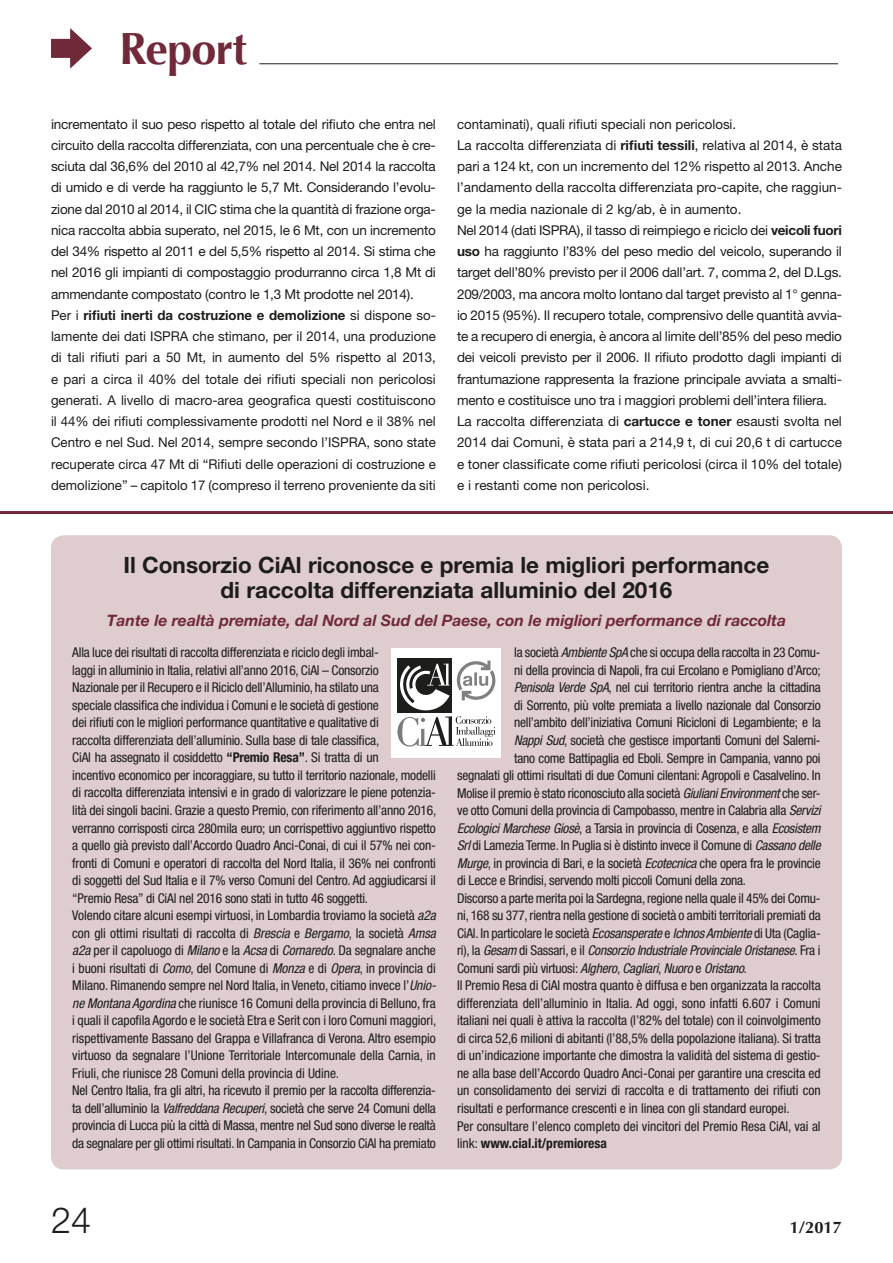
<style>
.page{position:relative;width:893px;height:1263px;background:#fff}
.page>*{position:absolute;margin:0;border:0;box-sizing:border-box;transform-origin:0 0}
.t1{font:700 45px "Optima";letter-spacing:-.02em;color:#71293a}
.t2{font:300 36px "Helvetica Neue";color:#1d1d1b}
.t3{font:700 22.5px/25.5px "Helvetica Neue";color:#1d1d1b;text-align:center}
.t4{font:700 16.5px "Optima";color:#1d1d1b}
.t5{font:italic 700 15.75px "Helvetica Neue";color:#71293a}
.t6{font:condensed 13.5px/17.5px "Helvetica Neue";letter-spacing:-.015em;color:#1d1d1b}
.t7{font:13.5px/21.3px "Helvetica Neue";letter-spacing:-.015em;color:#1d1d1b}
.t8{font:italic condensed 13.5px "Helvetica Neue";letter-spacing:-.015em;color:#1d1d1b}
.t9{font:700 condensed 13.5px "Helvetica Neue";color:#1d1d1b}
.s1{font-weight:700}
.s2{font-style:italic}
.s3{font-style:normal}
.s4{font-weight:400}
</style>
<div class="page">
<hr style="left:259px;top:64px;width:579px;height:1px;background:#1d1d1b">
<svg style="left:51px;top:28px;width:41px;height:40px"></svg>
<hr style="left:0;top:511px;width:893px;height:3px;background:#71293a">
<div style="left:51px;top:535px;width:791px;height:634px;background:#deccce;border-radius:13px"></div>
<div style="left:392px;top:648px;width:109px;height:109px;background:#fff"></div>
<div style="left:398px;top:658px;width:54px;height:55px;background:#1d1d1b"></div>
<svg style="left:397px;top:661px;width:99px;height:85px"></svg>
<h1 class="t1" style="left:119px;top:22px;width:130px">Report</h1>
<p class="t7" style="left:51px;top:113px;width:386px">incrementato il suo peso rispetto al totale del rifiuto che entra nel circuito della raccolta differenziata, con una percentuale che è cre&shy;sciuta dal 36,6% del 2010 al 42,7% nel 2014. Nel 2014 la raccolta di umido e di verde ha raggiunto le 5,7 Mt. Considerando l’evolu&shy;zione dal 2010 al 2014, il CIC stima che la quantità di frazione orga&shy;nica raccolta abbia superato, nel 2015, le 6 Mt, con un incremento del 34% rispetto al 2011 e del 5,5% rispetto al 2014. Si stima che nel 2016 gli impianti di compostaggio produrranno circa 1,8 Mt di ammendante compostato (contro le 1,3 Mt prodotte nel 2014).<br>Per i <span class="s1">rifiuti inerti da costruzione e demolizione</span> si dispone so&shy;lamente dei dati ISPRA che stimano, per il 2014, una produzione di tali rifiuti pari a 50 Mt, in aumento del 5% rispetto al 2013, e pari a circa il 40% del totale dei rifiuti speciali non pericolosi generati. A livello di macro-area geografica questi costituiscono il 44% dei rifiuti complessivamente prodotti nel Nord e il 38% nel Centro e nel Sud. Nel 2014, sempre secondo l’ISPRA, sono state recuperate circa 47 Mt di “Rifiuti delle operazioni di costruzione e demolizione” – capitolo 17 (compreso il terreno proveniente da siti</p>
<p class="t7" style="left:457px;top:113px;width:386px">contaminati), quali rifiuti speciali non pericolosi.<br>La raccolta differenziata di <span class="s1">rifiuti tessili</span>, relativa al 2014, è stata pari a 124 kt, con un incremento del 12% rispetto al 2013. Anche l’andamento della raccolta differenziata pro-capite, che raggiun&shy;ge la media nazionale di 2 kg/ab, è in aumento.<br>Nel 2014 (dati ISPRA), il tasso di reimpiego e riciclo dei <span class="s1">veicoli fuori uso</span> ha raggiunto l’83% del peso medio del veicolo, superando il target dell’80% previsto per il 2006 dall’art. 7, comma 2, del D.Lgs.<br>209/2003, ma ancora molto lontano dal target previsto al 1° genna&shy;io 2015 (95%). Il recupero totale, comprensivo delle quantità avvia&shy;te a recupero di energia, è ancora al limite dell’85% del peso medio dei veicoli previsto per il 2006. Il rifiuto prodotto dagli impianti di frantumazione rappresenta la frazione principale avviata a smalti&shy;mento e costituisce uno tra i maggiori problemi dell’intera filiera.<br>La raccolta differenziata di <span class="s1">cartucce e toner</span> esausti svolta nel 2014 dai Comuni, è stata pari a 214,9 t, di cui 20,6 t di cartucce e toner classificate come rifiuti pericolosi (circa il 10% del totale) e i restanti come non pericolosi.</p>
<h3 class="t3" style="left:124px;top:551px;width:647px">Il Consorzio CiAl riconosce e premia le migliori performance di raccolta differenziata alluminio del 2016</h3>
<p class="t5" style="left:107px;top:611px;width:681px">Tante le realtà premiate, dal Nord al Sud del Paese, con le migliori performance di raccolta</p>
<p class="t6" style="left:72px;top:644px;width:366px">Alla luce dei risultati di raccolta differenziata e riciclo degli imbal-<br>laggi in alluminio in Italia, relativi all’anno 2016, CiAl – Consorzio<br>Nazionale per il Recupero e il Riciclo dell’Alluminio, ha stilato una<br>speciale classifica che individua i Comuni e le società di gestione<br>dei rifiuti con le migliori performance quantitative e qualitative di<br>raccolta differenziata dell’alluminio. Sulla base di tale classifica,<br>CiAl ha assegnato il cosiddetto <span class="s1">“Premio Resa”</span>. Si tratta di un<br>incentivo economico per incoraggiare, su tutto il territorio nazionale, modelli di raccolta differenziata intensivi e in grado di valorizzare le piene potenzia&shy;lità dei singoli bacini. Grazie a questo Premio, con riferimento all’anno 2016, verranno corrisposti circa 280mila euro; un corrispettivo aggiuntivo rispetto a quello già previsto dall’Accordo Quadro Anci-Conai, di cui il 57% nei con&shy;fronti di Comuni e operatori di raccolta del Nord Italia, il 36% nei confronti di soggetti del Sud Italia e il 7% verso Comuni del Centro. Ad aggiudicarsi il “Premio Resa” di CiAl nel 2016 sono stati in tutto 46 soggetti.<br>Volendo citare alcuni esempi virtuosi, in Lombardia troviamo la società <span class="s2">a2a </span>con gli ottimi risultati di raccolta di <span class="s2">Brescia</span> e <span class="s2">Bergamo</span>, la società <span class="s2">Amsa a2a</span> per il capoluogo di <span class="s2">Milano</span> e la <span class="s2">Acsa</span> di <span class="s2">Cornaredo</span>. Da segnalare anche i buoni risultati di <span class="s2">Como</span>, del Comune di <span class="s2">Monza</span> e di <span class="s2">Opera</span>, in provincia di Milano. Rimanendo sempre nel Nord Italia, in Veneto, citiamo invece l’<span class="s2">Unio&shy;ne Montana Agordina</span> che riunisce 16 Comuni della provincia di Belluno, fra i quali il capofila Agordo e le società Etra e Serit con i loro Comuni maggiori, rispettivamente Bassano del Grappa e Villafranca di Verona. Altro esempio virtuoso da segnalare l’Unione Territoriale Intercomunale della Carnia, in Friuli, che riunisce 28 Comuni della provincia di Udine.<br>Nel Centro Italia, fra gli altri, ha ricevuto il premio per la raccolta differenzia&shy;ta dell’alluminio la <span class="s2">Valfreddana Recuperi</span>, società che serve 24 Comuni della provincia di Lucca più la città di Massa, mentre nel Sud sono diverse le realtà da segnalare per gli ottimi risultati. In Campania in Consorzio CiAl ha premiato</p>
<p class="t6" style="left:514px;top:644px;width:308px">la società <span class="s2">Ambiente SpA</span> che si occupa della raccolta in 23 Comu-</p>
<p class="t6" style="left:514px;top:661px;width:308px">ni della provincia di Napoli, fra cui Ercolano e Pomigliano d’Arco;</p>
<p class="t6" style="left:514px;top:679px;width:308px"><span class="s2">Penisola Verde SpA</span>, nel cui territorio rientra anche la cittadina</p>
<p class="t6" style="left:514px;top:696px;width:308px">di Sorrento, più volte premiata a livello nazionale dal Consorzio</p>
<p class="t6" style="left:514px;top:714px;width:308px">nell’ambito dell’iniziativa Comuni Ricicloni di Legambiente; e la</p>
<p class="t6" style="left:514px;top:731px;width:308px"><span class="s2">Nappi Sud</span>, società che gestisce importanti Comuni del Salerni-</p>
<p class="t6" style="left:514px;top:749px;width:308px">tano come Battipaglia ed Eboli. Sempre in Campania, vanno poi</p>
<p class="t6" style="left:457px;top:766px;width:365px">segnalati gli ottimi risultati di due Comuni cilentani: Agropoli e Casalvelino. In</p>
<p class="t6" style="left:457px;top:784px;width:365px">Molise il premio è stato riconosciuto alla società <span class="s2">Giuliani Environment</span> che ser-</p>
<p class="t6" style="left:457px;top:801px;width:365px">ve otto Comuni della provincia di Campobasso, mentre in Calabria alla <span class="s2">Servizi</span></p>
<p class="t6" style="left:457px;top:819px;width:365px"><span class="s2">Ecologici Marchese Giosè</span>, a Tarsia in provincia di Cosenza, e alla <span class="s2">Ecosistem</span></p>
<p class="t6" style="left:457px;top:836px;width:365px"><span class="s2">Srl</span> di Lamezia Terme. In Puglia si è distinto invece il Comune di <span class="s2">Cassano delle</span></p>
<p class="t6" style="left:457px;top:854px;width:365px"><span class="s2">Murge</span>, in provincia di Bari, e la società <span class="s2">Ecotecnica</span> che opera fra le provincie</p>
<p class="t6" style="left:457px;top:871px;width:290px">di Lecce e Brindisi, servendo molti piccoli Comuni della zona.</p>
<p class="t6" style="left:457px;top:889px;width:365px">Discorso a parte merita poi la Sardegna, regione nella quale il 45% dei Comu-</p>
<p class="t6" style="left:457px;top:906px;width:365px">ni, 168 su 377, rientra nella gestione di società o ambiti territoriali premiati da</p>
<p class="t6" style="left:457px;top:924px;width:365px">CiAl. In particolare le società <span class="s2">Ecosansperate</span> e <span class="s2">Ichnos Ambiente</span> di Uta (Caglia-</p>
<p class="t8" style="left:457px;top:943px;width:365px"><span class="s3">ri), la</span> Gesam <span class="s3">di Sassari, e il</span> Consorzio Industriale Provinciale Oristanese<span class="s3">. Fra i</span></p>
<p class="t8" style="left:457px;top:960px;width:291px"><span class="s3">Comuni sardi più virtuosi:</span> Alghero<span class="s3">,</span> Cagliari<span class="s3">,</span> Nuoro <span class="s3">e</span> Oristano<span class="s3">.</span></p>
<p class="t6" style="left:457px;top:977px;width:365px">Il Premio Resa di CiAl mostra quanto è diffusa e ben organizzata la raccolta</p>
<p class="t6" style="left:457px;top:994px;width:365px">differenziata dell’alluminio in Italia. Ad oggi, sono infatti 6.607 i Comuni</p>
<p class="t6" style="left:457px;top:1012px;width:365px">italiani nei quali è attiva la raccolta (l’82% del totale) con il coinvolgimento</p>
<p class="t6" style="left:457px;top:1029px;width:365px">di circa 52,6 milioni di abitanti (l’88,5% della popolazione italiana). Si tratta</p>
<p class="t6" style="left:457px;top:1047px;width:365px">di un’indicazione importante che dimostra la validità del sistema di gestio-</p>
<p class="t6" style="left:457px;top:1064px;width:365px">ne alla base dell’Accordo Quadro Anci-Conai per garantire una crescita ed</p>
<p class="t6" style="left:457px;top:1082px;width:365px">un consolidamento dei servizi di raccolta e di trattamento dei rifiuti con</p>
<p class="t6" style="left:457px;top:1099px;width:334px">risultati e performance crescenti e in linea con gli standard europei.</p>
<p class="t6" style="left:457px;top:1117px;width:365px">Per consultare l’elenco completo dei vincitori del Premio Resa CiAl, vai al</p>
<p class="t9" style="left:457px;top:1135px;width:151px"><span class="s4">link:</span> www.cial.it/premioresa</p>
<h2 class="t2" style="left:51px;top:1198px;width:42px">24</h2>
<p class="t4" style="left:790px;top:1218px;width:54px">1/2017</p>
</div>
